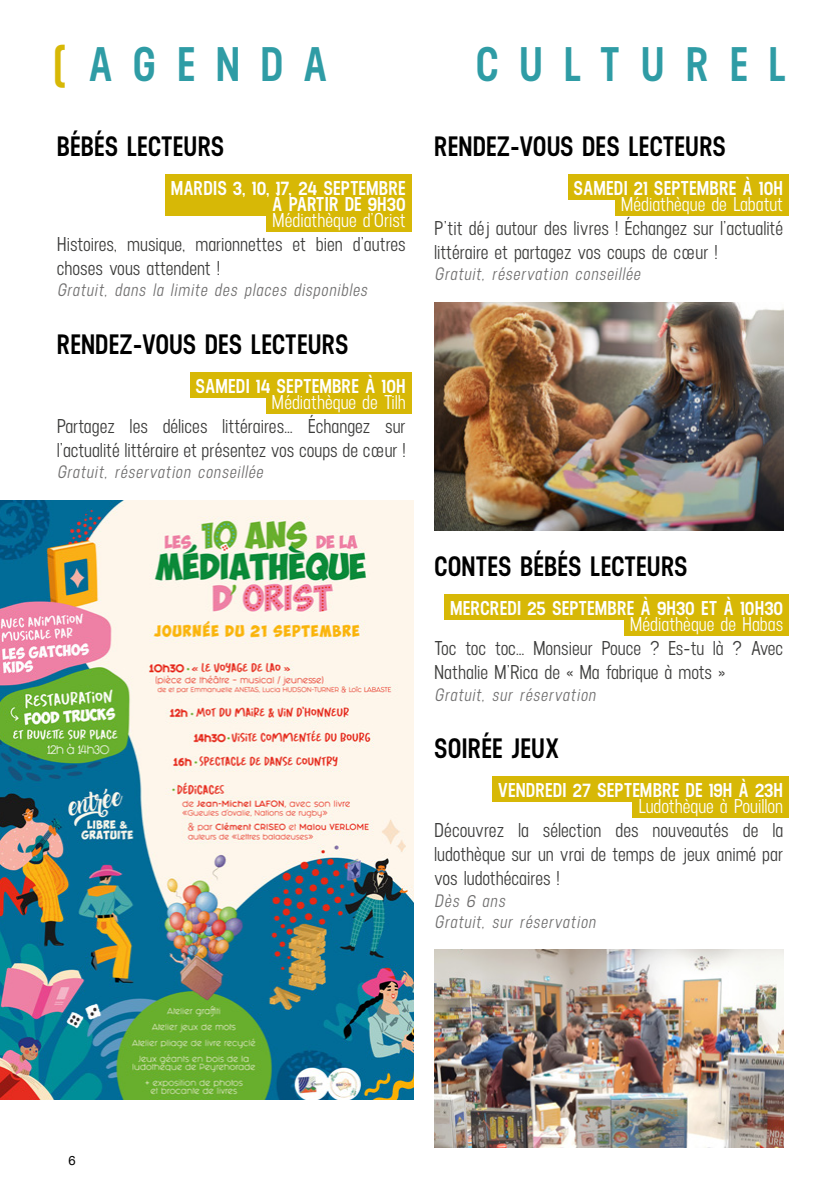
<style>
.page{position:relative;width:840px;height:1191px;background:#fff}
.page>*{position:absolute;margin:0;border:0;box-sizing:border-box;transform-origin:0 0}
.t1{font:600 48.4px "Neusa";letter-spacing:.43em;color:#2f9ca5}
.t2{font:600 28px "Neusa";color:#000}
.t3{font:500 20px/24px "Neusa";color:#3c3c3b}
.t4{font:600 20px/16px "Neusa";letter-spacing:.01em;color:#fff;text-align:right}
.t5{font:500 20px "Neusa";color:#fff}
.t6{font:italic 500 18px/21.6px "Neusa";color:#706f6f}
.t7{font:13px "Helvetica Neue";color:#000}
.s1{color:#d7b806}
</style>
<div class="page">
<div style="left:165px;top:174px;width:246px;height:42px;background:#d7b806"></div>
<div style="left:266px;top:206px;width:145px;height:26px;background:#d7b806"></div>
<div style="left:190px;top:372px;width:221px;height:26px;background:#d7b806"></div>
<div style="left:266px;top:388px;width:145px;height:26px;background:#d7b806"></div>
<div style="left:567px;top:174px;width:221px;height:26px;background:#d7b806"></div>
<div style="left:614px;top:190px;width:174px;height:26px;background:#d7b806"></div>
<img style="left:0;top:500px;width:413px;height:599px">
<div style="left:444px;top:594px;width:344px;height:26px;background:#d7b806"></div>
<div style="left:623px;top:610px;width:165px;height:26px;background:#d7b806"></div>
<div style="left:492px;top:776px;width:296px;height:26px;background:#d7b806"></div>
<div style="left:632px;top:792px;width:156px;height:26px;background:#d7b806"></div>
<img style="left:434px;top:302px;width:348px;height:228px">
<img style="left:434px;top:950px;width:348px;height:197px">
<h1 class="t1" style="left:53px;top:32px;width:276px"><span class="s1">(</span>AGENDA</h1>
<h1 class="t1" style="left:475px;top:32px;width:312px">CULTUREL</h1>
<h2 class="t2" style="left:57px;top:127px;width:169px">BÉBÉS LECTEURS</h2>
<p class="t4" style="left:171px;top:179px;width:236px">MARDIS 3, 10, 17, 24 SEPTEMBRE<br>À PARTIR DE 9H30</p>
<p class="t5" style="left:272px;top:207px;width:135px">Médiathèque d’Orist</p>
<p class="t3" style="left:57px;top:231px;width:350px">Histoires, musique, marionnettes et bien d’autres choses vous attendent !</p>
<p class="t6" style="left:57px;top:279px;width:315px">Gratuit, dans la limite des places disponibles</p>
<h2 class="t2" style="left:57px;top:325px;width:293px">RENDEZ-VOUS DES LECTEURS</h2>
<p class="t4" style="left:195px;top:377px;width:211px">SAMEDI 14 SEPTEMBRE À 10H</p>
<p class="t5" style="left:271px;top:389px;width:136px">Médiathèque de Tilh</p>
<p class="t3" style="left:57px;top:413px;width:350px">Partagez les délices littéraires… Échangez sur l’actualité littéraire et présentez vos coups de cœur !</p>
<p class="t6" style="left:57px;top:461px;width:211px">Gratuit, réservation conseillée</p>
<h2 class="t2" style="left:434px;top:127px;width:293px">RENDEZ-VOUS DES LECTEURS</h2>
<p class="t4" style="left:573px;top:179px;width:211px">SAMEDI 21 SEPTEMBRE À 10H</p>
<p class="t5" style="left:620px;top:191px;width:164px">Médiathèque de Labatut</p>
<p class="t3" style="left:434px;top:215px;width:350px">P’tit déj autour des livres ! Échangez sur l’actualité littéraire et partagez vos coups de cœur !</p>
<p class="t6" style="left:434px;top:263px;width:211px">Gratuit, réservation conseillée</p>
<h2 class="t2" style="left:434px;top:548px;width:255px">CONTES BÉBÉS LECTEURS</h2>
<p class="t4" style="left:450px;top:599px;width:334px">MERCREDI 25 SEPTEMBRE À 9H30 ET À 10H30</p>
<p class="t5" style="left:629px;top:612px;width:155px">Médiathèque de Habas</p>
<p class="t3" style="left:434px;top:635px;width:350px">Toc toc toc… Monsieur Pouce ? Es-tu là ? Avec<br>Nathalie M’Rica de « Ma fabrique à mots »</p>
<p class="t6" style="left:434px;top:683px;width:166px">Gratuit, sur réservation</p>
<h2 class="t2" style="left:434px;top:729px;width:127px">SOIRÉE JEUX</h2>
<p class="t4" style="left:497px;top:781px;width:287px">VENDREDI 27 SEPTEMBRE DE 19H À 23H</p>
<p class="t5" style="left:638px;top:793px;width:146px">Ludothèque à Pouillon</p>
<p class="t3" style="left:434px;top:817px;width:350px;text-align:justify">Découvrez la sélection des nouveautés de la ludothèque sur un vrai de temps de jeux animé par vos ludothécaires !</p>
<p class="t6" style="left:434px;top:889px;width:166px">Dès 6 ans<br>Gratuit, sur réservation</p>
<p class="t7" style="left:68px;top:1150px;width:9px">6</p>
</div>
